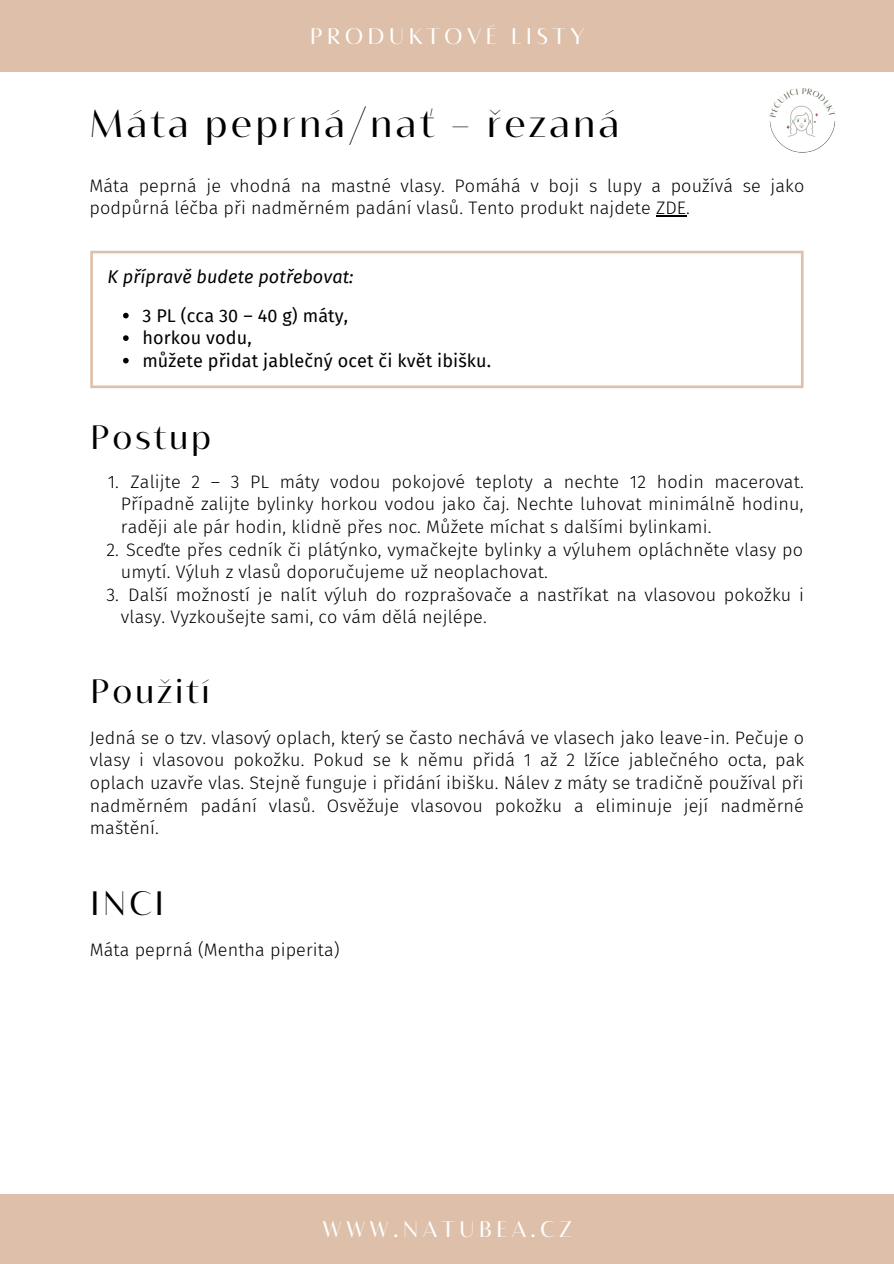
<style>
.page{position:relative;width:894px;height:1264px;background:#fff}
.page>*{position:absolute;margin:0;border:0;box-sizing:border-box;transform-origin:0 0}
.t1{font:36px "Bw Vivant";letter-spacing:.09em;color:#000}
.t2{font:31.5px "Bw Vivant";letter-spacing:.09em;color:#000}
.t3{font:21px "Bw Vivant";letter-spacing:.2em;color:#fff}
.t4{font:300 18px/22.5px "Fira Sans";letter-spacing:.005em;color:#000;text-align:justify}
.t5{font:18px/22.5px "Fira Sans";letter-spacing:.005em;color:#000}
.t6{font:italic 18px "Fira Sans";letter-spacing:.005em;color:#000}
</style>
<div class="page">
<div style="left:0;top:0;width:893px;height:71px;background:#dec0aa"></div>
<div style="left:0;top:1193px;width:893px;height:70px;background:#dec0aa"></div>
<svg style="left:90px;top:251px;width:713px;height:137px"></svg>
<svg style="left:123px;top:313px;width:6px;height:5px"></svg>
<svg style="left:123px;top:335px;width:6px;height:6px"></svg>
<svg style="left:123px;top:358px;width:6px;height:5px"></svg>
<hr style="left:656px;top:215px;width:30px;height:2px;background:#000">
<svg style="left:769px;top:105px;width:66px;height:48px"></svg>
<p class="t3" style="left:310px;top:24px;width:276px">PRODUKTOVÉ LISTY</p>
<h1 class="t1" style="left:89px;top:101px;width:531px">Máta peprná/nať – řezaná</h1>
<p class="t4" style="left:89px;top:174px;width:716px">Máta peprná je vhodná na mastné vlasy. Pomáhá v boji s lupy a používá se jako podpůrná léčba při nadměrném padání vlasů. Tento produkt najdete ZDE.</p>
<p class="t6" style="left:107px;top:266px;width:247px">K přípravě budete potřebovat:</p>
<p class="t5" style="left:142px;top:304px;width:350px">3 PL (cca 30 – 40 g) máty,<br>horkou vodu,<br>můžete přidat jablečný ocet či květ ibišku.</p>
<h2 class="t2" style="left:90px;top:418px;width:122px">Postup</h2>
<p class="t4" style="left:121px;top:470px;width:684px;text-indent:10px">Zalijte 2 – 3 PL máty vodou pokojové teploty a nechte 12 hodin macerovat.<br>Případně zalijte bylinky horkou vodou jako čaj. Nechte luhovat minimálně hodinu, raději ale pár hodin, klidně přes noc. Můžete míchat s dalšími bylinkami.</p>
<p class="t4" style="left:106px;top:538px;width:697px">2. Sceďte přes cedník či plátýnko, vymačkejte bylinky a výluhem opláchněte vlasy po</p>
<p class="t4" style="left:121px;top:560px;width:428px">umytí. Výluh z vlasů doporučujeme už neoplachovat.</p>
<p class="t4" style="left:128px;top:583px;width:677px">Další možností je nalít výluh do rozprašovače a nastříkat na vlasovou pokožku i</p>
<p class="t4" style="left:121px;top:606px;width:367px">vlasy. Vyzkoušejte sami, co vám dělá nejlépe.</p>
<p class="t4" style="left:108px;top:470px;width:13px">1.</p>
<p class="t4" style="left:106px;top:583px;width:14px">3.</p>
<h2 class="t2" style="left:90px;top:672px;width:121px">Použití</h2>
<p class="t4" style="left:90px;top:726px;width:716px">Jedná se o tzv. vlasový oplach, který se často nechává ve vlasech jako leave-in. Pečuje o vlasy i vlasovou pokožku. Pokud se k němu přidá 1 až 2 lžíce jablečného octa, pak oplach uzavře vlas. Stejně funguje i přidání ibišku. Nálev z máty se tradičně používal při nadměrném padání vlasů. Osvěžuje vlasovou pokožku a eliminuje její nadměrné maštění.</p>
<h2 class="t2" style="left:90px;top:884px;width:75px">INCI</h2>
<p class="t4" style="left:90px;top:938px;width:251px">Máta peprná (Mentha piperita)</p>
<p class="t3" style="left:322px;top:1216px;width:250px">WWW.NATUBEA.CZ</p>
</div>
